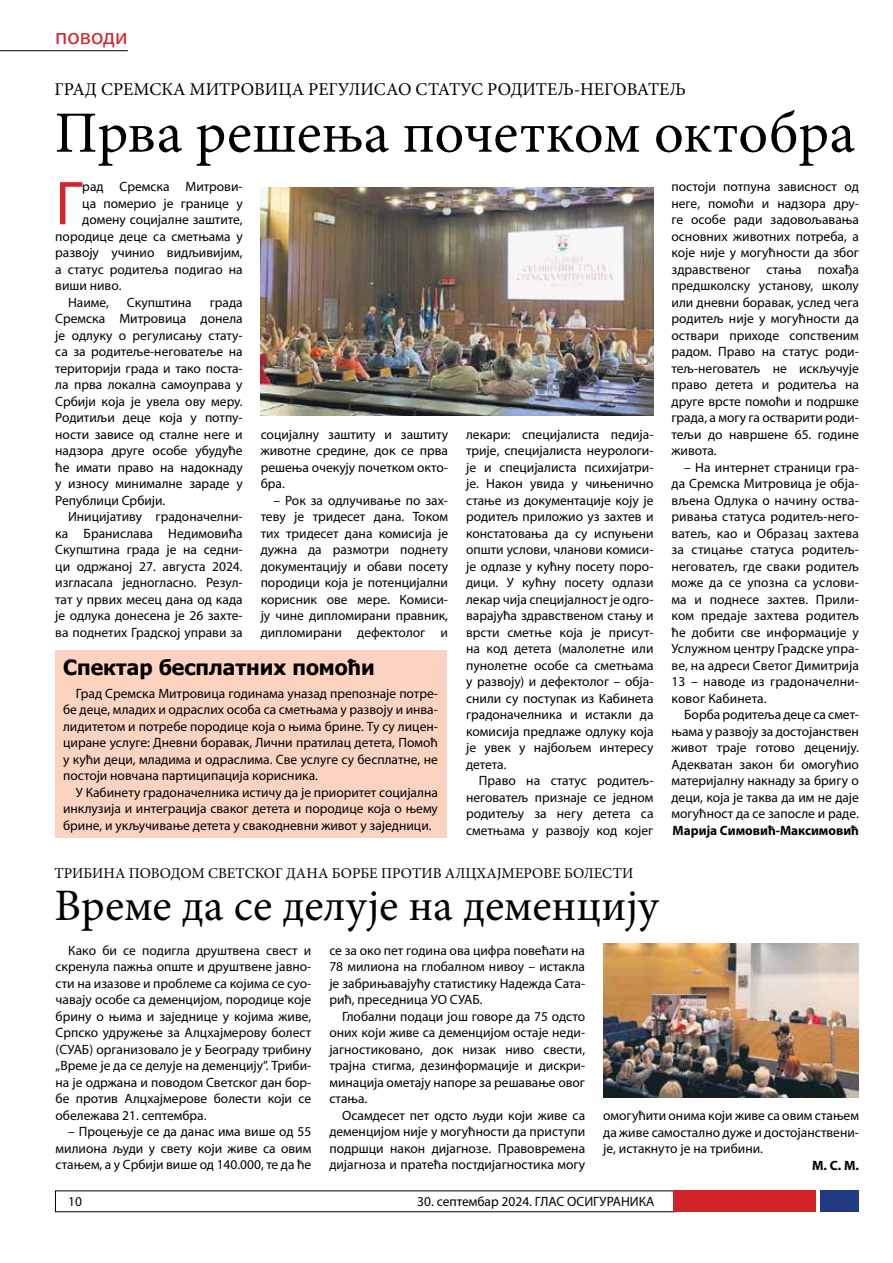
<style>
.page{position:relative;width:893px;height:1263px;background:#fff}
.page>*{position:absolute;margin:0;border:0;box-sizing:border-box;transform-origin:0 0}
.t1{font:62.4px "Myriad Pro";color:#d2232a}
.t2{font:58.5px "Minion Pro";color:#000}
.t3{font:45px "Minion Pro";color:#000}
.t4{font:22.5px "Myriad Pro";color:#d2232a}
.t5{font:700 21px "Tahoma";color:#000}
.t6{font:18px "Minion Pro";color:#000}
.t7{font:15px "Minion Pro";color:#000}
.t8{font:13.5px/16.5px "Myriad Pro";color:#000;text-align:justify}
.t9{font:700 13.5px "Myriad Pro";color:#000}
</style>
<div class="page">
<div style="left:821px;top:1191px;width:38px;height:21px;background:#223983"></div>
<div style="left:673px;top:1191px;width:143px;height:21px;background:#d2232a"></div>
<hr style="left:0;top:50px;width:128px;height:1px;background:#000">
<img style="left:603px;top:943px;width:256px;height:154px">
<img style="left:261px;top:187px;width:392px;height:229px">
<div style="left:55px;top:650px;width:391px;height:188px;background:#fcd3c1"></div>
<h3 class="t4" style="left:55px;top:22px;width:74px">поводи</h3>
<h3 class="t6" style="left:55px;top:77px;width:633px">ГРАД СРЕМСКА МИТРОВИЦА РЕГУЛИСАО СТАТУС РОДИТЕЉ-НЕГОВАТЕЉ</h3>
<h2 class="t2" style="left:55px;top:94px;width:802px">Прва решења почетком октобра</h2>
<h1 class="t1" style="left:55px;top:165px;width:29px">Г</h1>
<p class="t8" style="left:82px;top:178px;width:161px">рад Сремска Митрови-</p>
<p class="t8" style="left:82px;top:195px;width:162px">ца померио је границе у</p>
<p class="t8" style="left:82px;top:211px;width:162px">домену социјалне заштите,</p>
<p class="t8" style="left:55px;top:228px;width:189px">породице деце са сметњама у</p>
<p class="t8" style="left:55px;top:244px;width:189px">развоју учинио видљивијим,</p>
<p class="t8" style="left:55px;top:261px;width:189px">а статус родитеља подигао на</p>
<p class="t8" style="left:55px;top:277px;width:68px">виши ниво.</p>
<p class="t8" style="left:68px;top:294px;width:42px">Наиме,</p>
<p class="t8" style="left:127px;top:294px;width:66px">Скупштина</p>
<p class="t8" style="left:55px;top:294px;width:189px;text-indent:154px">града Сремска Митровица донела је одлуку о регулисању стату&shy;са за родитеље-неговатеље на територији града и тако поста&shy;ла прва локална самоуправа у Србији која је увела ову меру.<br>Родитиљи деце која у потпу&shy;ности зависе од сталне неге и надзора друге особе убудуће ће имати право на надокнаду у износу минималне зараде у Републици Србији.</p>
<p class="t8" style="left:55px;top:508px;width:189px;text-indent:13px">Иницијативу градоначелни&shy;ка Бранислава Недимовића Скупштина града је на седни&shy;ци одржаној 27. августа 2024. изгласала једногласно. Резул&shy;тат у првих месец дана од када је одлука донесена је 26 захте&shy;ва поднетих Градској управи за</p>
<p class="t8" style="left:261px;top:426px;width:189px">социјалну заштиту и заштиту животне средине, док се прва решења очекују почетком окто&shy;бра.</p>
<p class="t8" style="left:261px;top:492px;width:189px;text-indent:13px">– Рок за одлучивање по зах&shy;теву је тридесет дана. Током тих тридесет дана комисија је дужна да размотри поднету документацију и обави посету породици која је потенцијални корисник ове мере. Комиси&shy;ју чине дипломирани правник, дипломирани дефектолог и</p>
<h3 class="t5" style="left:63px;top:653px;width:313px">Спек-тар бес-плат-них помо-ћи</h3>
<p class="t8" style="left:63px;top:685px;width:376px;text-indent:13px">Град Сремска Митровица годинама уназад препознаје потре&shy;бе деце, младих и одраслих особа са сметњама у развоју и инва&shy;лидитетом и потребе породице која о њима брине. Ту су лицен&shy;циране услуге: Дневни боравак, Лични пратилац детета, Помоћ у кући деци, младима и одраслима. Све услуге су бесплатне, не постоји новчана партиципација корисника.</p>
<p class="t8" style="left:63px;top:784px;width:376px;text-indent:13px">У Кабинету градоначелника истичу да је приоритет социјална инклузија и интеграција сваког детета и породице која о њему брине, и укључивање детета у свакодневни живот у заједници.</p>
<p class="t8" style="left:466px;top:426px;width:189px">лекари: специјалиста педија&shy;трије, специјалиста неурологи&shy;је и специјалиста психијатри&shy;је. Након увида у чињенично стање из документације коју је родитељ приложио уз захтев и констатовања да су испуњени општи услови, чланови комиси&shy;је одлазе у кућну посету поро&shy;дици. У кућну посету одлази лекар чија специјалност је одго&shy;варајућа здравственом стању и врсти сметње која је присут&shy;на код детета (малолетне или пунолетне особе са сметњама у развоју) и дефектолог – обја&shy;снили су поступак из Кабинета градоначелника и истакли да комисија предлаже одлуку која је увек у најбољем интересу детета.</p>
<p class="t8" style="left:466px;top:772px;width:189px;text-indent:13px">Право на статус родитељ&shy;неговатељ признаје се једном родитељу за негу детета са сметњама у развоју код којег</p>
<p class="t8" style="left:671px;top:178px;width:189px">постоји потпуна зависност од неге, помоћи и надзора дру&shy;ге особе ради задовољавања основних животних потреба, а које није у могућности да због здравственог стања похађа предшколску установу, школу или дневни боравак, услед чега родитељ није у могућности да оствари приходе сопственим радом. Право на статус роди&shy;тељ-неговатељ не искључује право детета и родитеља на друге врсте помоћи и подршке града, а могу га остварити роди&shy;тељи до навршене 65. године живота.</p>
<p class="t8" style="left:671px;top:459px;width:189px;text-indent:13px">– На интернет страници гра&shy;да Сремска Митровица је обја&shy;вљена Одлука о начину оства&shy;ривања статуса родитељ-него&shy;ватељ, као и Образац захтева за стицање статуса родитељ&shy;неговатељ, где сваки родитељ може да се упозна са услови&shy;ма и поднесе захтев. Прили&shy;ком предаје захтева родитељ ће добити све информације у Услужном центру Градске упра&shy;ве, на адреси Светог Димитрија 13 – наводе из градоначелни&shy;ковог Кабинета.</p>
<p class="t8" style="left:671px;top:706px;width:189px;text-indent:13px">Борба родитеља деце са смет&shy;њама у развоју за достојанствен живот траје готово деценију.<br>Адекватан закон би омогућио материјалну накнаду за бригу о деци, која је таква да им не даје могућност да се запосле и раде.</p>
<p class="t9" style="left:673px;top:821px;width:188px">Марија Симовић-Максимовић</p>
<p class="t7" style="left:55px;top:863px;width:580px">ТРИБИНА ПОВОДОМ СВЕТСКОГ ДАНА БОРБЕ ПРОТИВ АЛЦХАЈМЕРОВЕ БОЛЕСТИ</p>
<h3 class="t3" style="left:55px;top:875px;width:605px">Време да се делује на деменцију</h3>
<p class="t8" style="left:56px;top:942px;width:257px;text-indent:13px">Како би се подигла друштвена свест и скренула пажња опште и друштвене јавно&shy;сти на изазове и проблеме са којима се суо&shy;чавају особе са деменцијом, породице које брину о њима и заједнице у којима живе, Српско удружење за Алцхајмерову болест (СУАБ) организовало је у Београду трибину „Време је да се делује на деменцију”. Триби&shy;на је одржана и поводом Светског дан бор&shy;бе против Алцхајмерове болести који се обележава 21. септембра.</p>
<p class="t8" style="left:56px;top:1123px;width:257px;text-indent:13px">– Процењује се да данас има више од 55 милиона људи у свету који живе са овим стањем, а у Србији више од 140.000, те да ће</p>
<p class="t8" style="left:329px;top:942px;width:257px">се за око пет година ова цифра повећати на 78 милиона на глобалном нивоу – истакла је забрињавајућу статистику Надежда Сата&shy;рић, преседница УО СУАБ.</p>
<p class="t8" style="left:329px;top:1008px;width:257px;text-indent:13px">Глобални подаци још говоре да 75 одсто оних који живе са деменцијом остаје неди&shy;јагностиковано, док низак ниво свести, трајна стигма, дезинформације и дискри&shy;минација ометају напоре за решавање овог стања.</p>
<p class="t8" style="left:329px;top:1107px;width:257px;text-indent:13px">Осамдесет пет одсто људи који живе са деменцијом није у могућности да приступи подршци након дијагнозе. Правовремена дијагноза и пратећа постдијагностика могу</p>
<p class="t8" style="left:603px;top:1107px;width:257px">омогућити онима који живе са овим стањем да живе самостално дуже и достојанствени&shy;је, истакнуто је на трибини.</p>
<p class="t9" style="left:812px;top:1156px;width:48px">М. С. М.</p>
<p class="t8" style="left:68px;top:1193px;width:15px">10</p>
<p class="t8" style="left:417px;top:1193px;width:239px">30. септембар 2024. ГЛАС ОСИГУРАНИКА</p>
</div>
